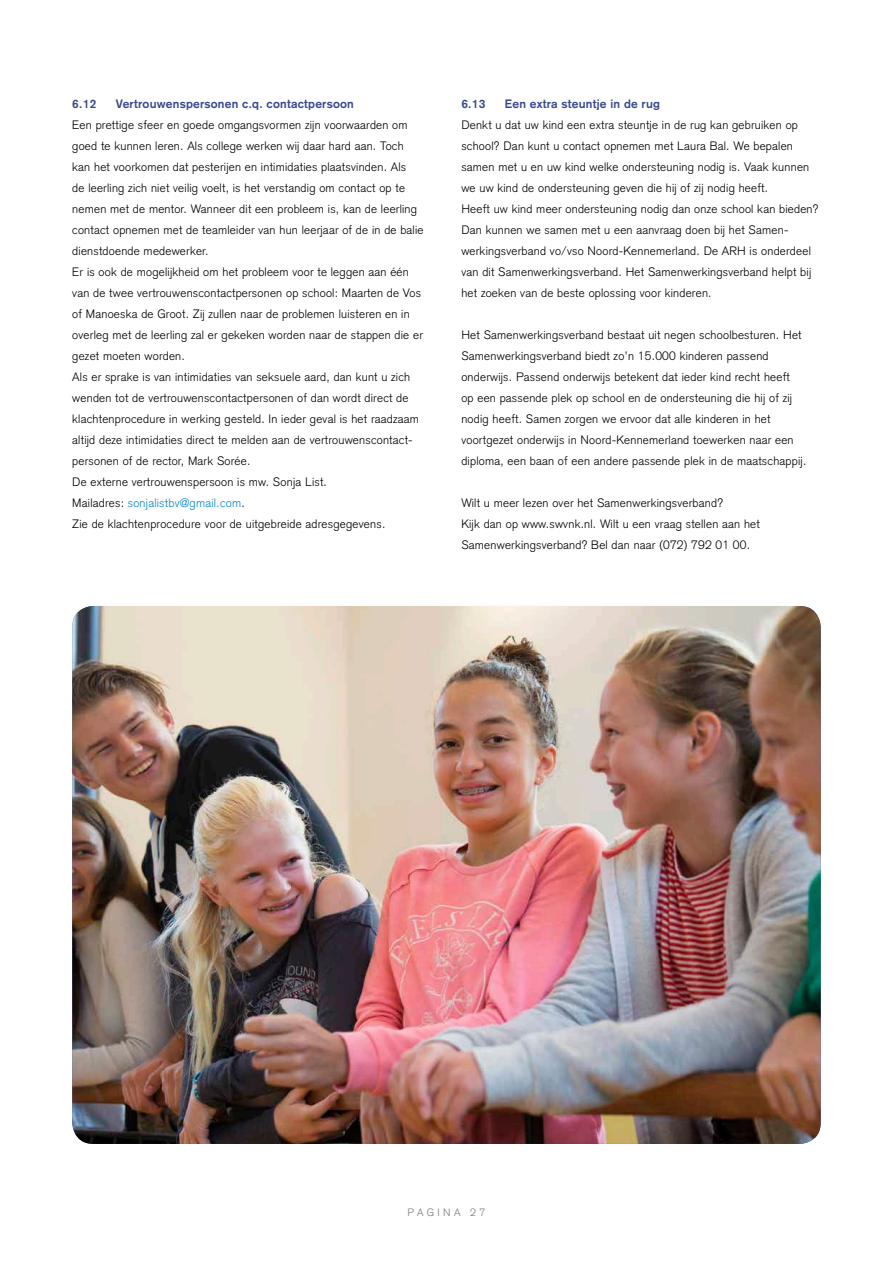
<style>
.page{position:relative;width:893px;height:1263px;background:#fff}
.page>*{position:absolute;margin:0;border:0;box-sizing:border-box;transform-origin:0 0}
.t1{font:300 12px/21px "Akzidenz Grotesk";letter-spacing:.02em;color:#000}
.t2{font:700 12px "Akzidenz Grotesk";letter-spacing:.02em;color:#38488e}
.t3{font:300 10.5px "Akzidenz Grotesk";letter-spacing:.325em;color:#797b7a}
.s1{color:#0788c5}
</style>
<div class="page">
<img style="left:72px;top:606px;width:749px;height:538px">
<p class="t2" style="left:72px;top:97px;width:26px">6.12</p>
<p class="t2" style="left:116px;top:97px;width:240px">Vertrouwenspersonen c.q. contactpersoon</p>
<p class="t1" style="left:72px;top:115px;width:353px">Een prettige sfeer en goede omgangsvormen zijn voorwaarden om goed te kunnen leren. Als college werken wij daar hard aan. Toch kan het voorkomen dat pesterijen en intimidaties plaatsvinden. Als<br>de leerling zich niet veilig voelt, is het verstandig om contact op te nemen met de mentor. Wanneer dit een probleem is, kan de leerling contact opnemen met de teamleider van hun leerjaar of de in de balie dienstdoende medewerker.<br>Er is ook de mogelijkheid om het probleem voor te leggen aan één van de twee vertrouwenscontactpersonen op school: Maarten de Vos of Manoeska de Groot. Zij zullen naar de problemen luisteren en in overleg met de leerling zal er gekeken worden naar de stappen die er gezet moeten worden.<br>Als er sprake is van intimidaties van seksuele aard, dan kunt u zich wenden tot de vertrouwenscontactpersonen of dan wordt direct de klachtenprocedure in werking gesteld. In ieder geval is het raadzaam altijd deze intimidaties direct te melden aan de vertrouwenscontact&shy;personen of de rector, Mark Sorée.<br>De externe vertrouwenspersoon is mw. Sonja List.<br>Mailadres: <span class="s1">sonjalistbv@gmail.com</span>.<br>Zie de klachtenprocedure voor de uitgebreide adresgegevens.</p>
<p class="t2" style="left:461px;top:97px;width:26px">6.13</p>
<p class="t2" style="left:505px;top:97px;width:157px">Een extra steuntje in de rug</p>
<p class="t1" style="left:461px;top:115px;width:359px">Denkt u dat uw kind een extra steuntje in de rug kan gebruiken op school? Dan kunt u contact opnemen met Laura Bal. We bepalen samen met u en uw kind welke ondersteuning nodig is. Vaak kunnen we uw kind de ondersteuning geven die hij of zij nodig heeft.<br>Heeft uw kind meer ondersteuning nodig dan onze school kan bieden?<br>Dan kunnen we samen met u een aanvraag doen bij het Samen&shy;werkingsverband vo/vso Noord-Kennemerland. De ARH is onderdeel van dit Samenwerkingsverband. Het Samenwerkingsverband helpt bij het zoeken van de beste oplossing voor kinderen.</p>
<p class="t1" style="left:461px;top:325px;width:346px">Het Samenwerkingsverband bestaat uit negen schoolbesturen. Het Samenwerkingsverband biedt zo’n 15.000 kinderen passend onderwijs. Passend onderwijs betekent dat ieder kind recht heeft<br>op een passende plek op school en de ondersteuning die hij of zij nodig heeft. Samen zorgen we ervoor dat alle kinderen in het voortgezet onderwijs in Noord-Kennemerland toewerken naar een diploma, een baan of een andere passende plek in de maatschappij.</p>
<p class="t1" style="left:461px;top:493px;width:300px">Wilt u meer lezen over het Samenwerkingsverband?<br>Kijk dan op www.swvnk.nl. Wilt u een vraag stellen aan het<br>Samenwerkingsverband? Bel dan naar (072) 792 01 00.</p>
<p class="t3" style="left:408px;top:1206px;width:79px">PAGINA 27</p>
</div>
